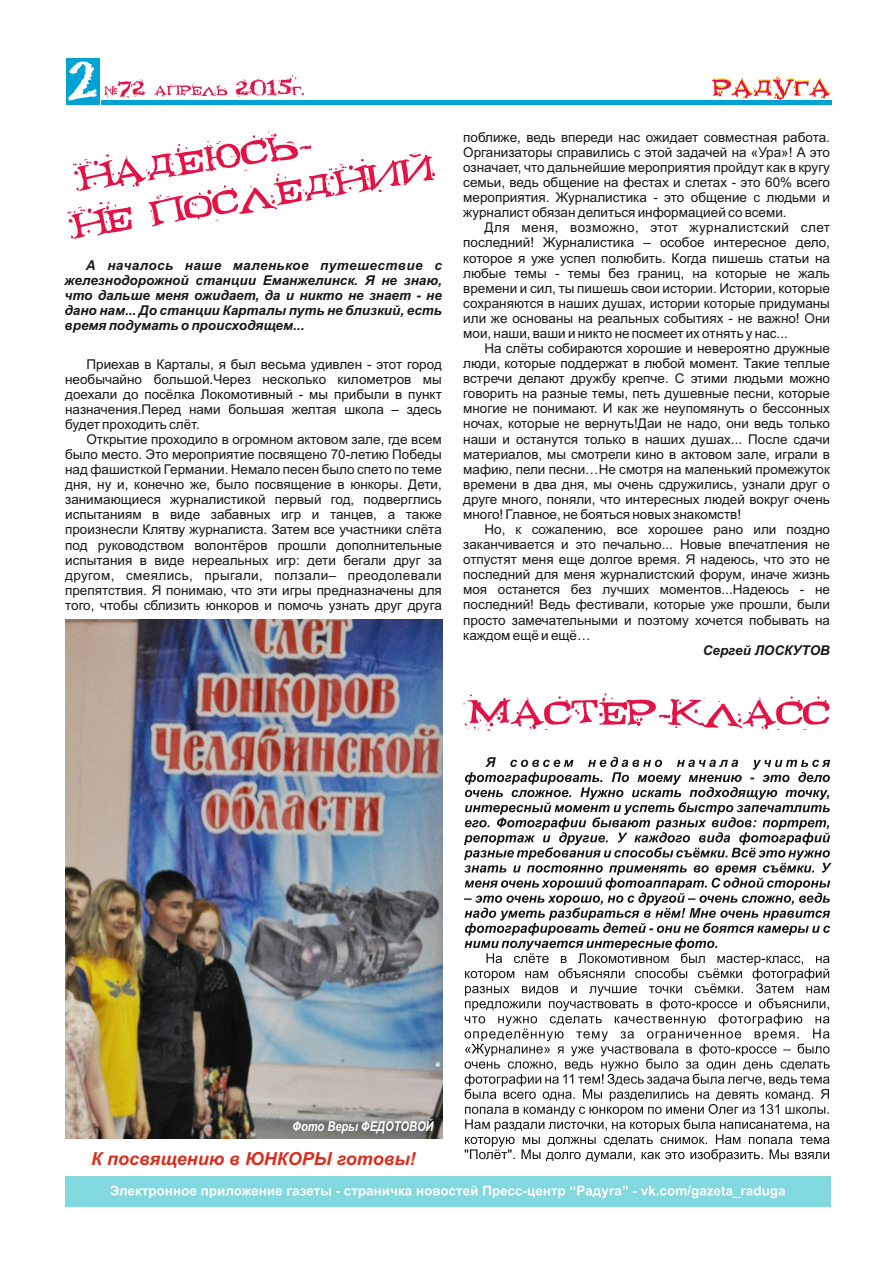
<style>
.page{position:relative;width:893px;height:1263px;background:#fff}
.page>*{position:absolute;margin:0;border:0;box-sizing:border-box;transform-origin:0 0}
.t1{font:italic 700 18px "Arial";color:#dd2b1c}
.t2{font:13.5px/15.1px "Arial";color:#151616;text-align:justify}
.t3{font:italic 700 13.5px/15.1px "Arial";color:#151616;text-align:justify}
.t4{font:italic 700 13.5px "Arial Narrow";color:#fff}
</style>
<div class="page">
<hr style="left:101px;top:101px;width:730px;height:4px;background:#00a3d4">
<div style="left:66px;top:59px;width:33px;height:46px;background:#00a3d4"></div>
<svg style="left:711px;top:75px;width:119px;height:25px"></svg>
<svg style="left:105px;top:75px;width:199px;height:23px"></svg>
<svg style="left:68px;top:61px;width:29px;height:40px"></svg>
<div style="left:65px;top:1176px;width:765px;height:31px;background:#82d8df"></div>
<svg style="left:110px;top:1185px;width:675px;height:13px"></svg>
<svg style="left:67px;top:131px;width:368px;height:108px"></svg>
<img style="left:65px;top:619px;width:378px;height:520px">
<svg style="left:464px;top:757px;width:368px;height:405px"></svg>
<svg style="left:463px;top:693px;width:366px;height:37px"></svg>
<p class="t3" style="left:65px;top:259px;width:379px;text-indent:21px">А началось наше маленькое путешествие с железнодорожной станции Еманжелинск. Я не знаю, что дальше меня ожидает, да и никто не знает - не дано нам... До станции Карталы путь не близкий, есть время подумать о происходящем...</p>
<p class="t2" style="left:65px;top:357px;width:378px;text-indent:21px">Приехав в Карталы, я был весьма удивлен - этот город необычайно большой.Через несколько километров мы доехали до посёлка Локомотивный - мы прибыли в пункт назначения.Перед нами большая желтая школа – здесь будет проходить слёт.</p>
<p class="t2" style="left:65px;top:433px;width:378px;text-indent:21px">Открытие проходило в огромном актовом зале, где всем было место. Это мероприятие посвящено 70-летию Победы над фашисткой Германии. Немало песен было спето по теме дня, ну и, конечно же, было посвящение в юнкоры. Дети, занимающиеся журналистикой первый год, подверглись испытаниям в виде забавных игр и танцев, а также произнесли Клятву журналиста. Затем все участники слёта под руководством волонтёров прошли дополнительные испытания в виде нереальных игр: дети бегали друг за другом, смеялись, прыгали, ползали– преодолевали препятствия. Я понимаю, что эти игры предназначены для того, чтобы сблизить юнкоров и помочь узнать друг друга</p>
<p class="t2" style="left:463px;top:131px;width:368px">поближе, ведь впереди нас ожидает совместная работа.<br>Организаторы справились с этой задачей на «Ура»! А это означает, что дальнейшие мероприятия пройдут как в кругу семьи, ведь общение на фестах и слетах - это 60% всего мероприятия. Журналистика - это общение с людьми и журналист обязан делиться информацией со всеми.</p>
<p class="t2" style="left:463px;top:221px;width:368px;text-indent:21px">Для меня, возможно, этот журналистский слет последний! Журналистика – особое интересное дело, которое я уже успел полюбить. Когда пишешь статьи на любые темы - темы без границ, на которые не жаль времени и сил, ты пишешь свои истории. Истории, которые сохраняются в наших душах, истории которые придуманы или же основаны на реальных событиях - не важно! Они мои, наши, ваши и никто не посмеет их отнять у нас...</p>
<p class="t2" style="left:463px;top:342px;width:368px;text-indent:21px">На слёты собираются хорошие и невероятно дружные люди, которые поддержат в любой момент. Такие теплые встречи делают дружбу крепче. С этими людьми можно говорить на разные темы, петь душевные песни, которые многие не понимают. И как же неупомянуть о бессонных ночах, которые не вернуть!Даи не надо, они ведь только наши и останутся только в наших душах... После сдачи материалов, мы смотрели кино в актовом зале, играли в мафию, пели песни…Не смотря на маленький промежуток времени в два дня, мы очень сдружились, узнали друг о друге много, поняли, что интересных людей вокруг очень много! Главное, не бояться новых знакомств!</p>
<p class="t2" style="left:463px;top:523px;width:368px;text-indent:21px">Но, к сожалению, все хорошее рано или поздно заканчивается и это печально... Новые впечатления не отпустят меня еще долгое время. Я надеюсь, что это не последний для меня журналистский форум, иначе жизнь моя останется без лучших моментов...Надеюсь - не последний! Ведь фестивали, которые уже прошли, были просто замечательными и поэтому хочется побывать на каждом ещё и ещё…</p>
<p class="t3" style="left:703px;top:644px;width:129px">Сергей ЛОСКУТОВ</p>
<p class="t4" style="left:292px;top:1121px;width:143px">Фото Веры ФЕДОТОВОЙ</p>
<h1 class="t1" style="left:91px;top:1151px;width:326px">К посвящению в ЮНКОРЫ готовы!</h1>
</div>
